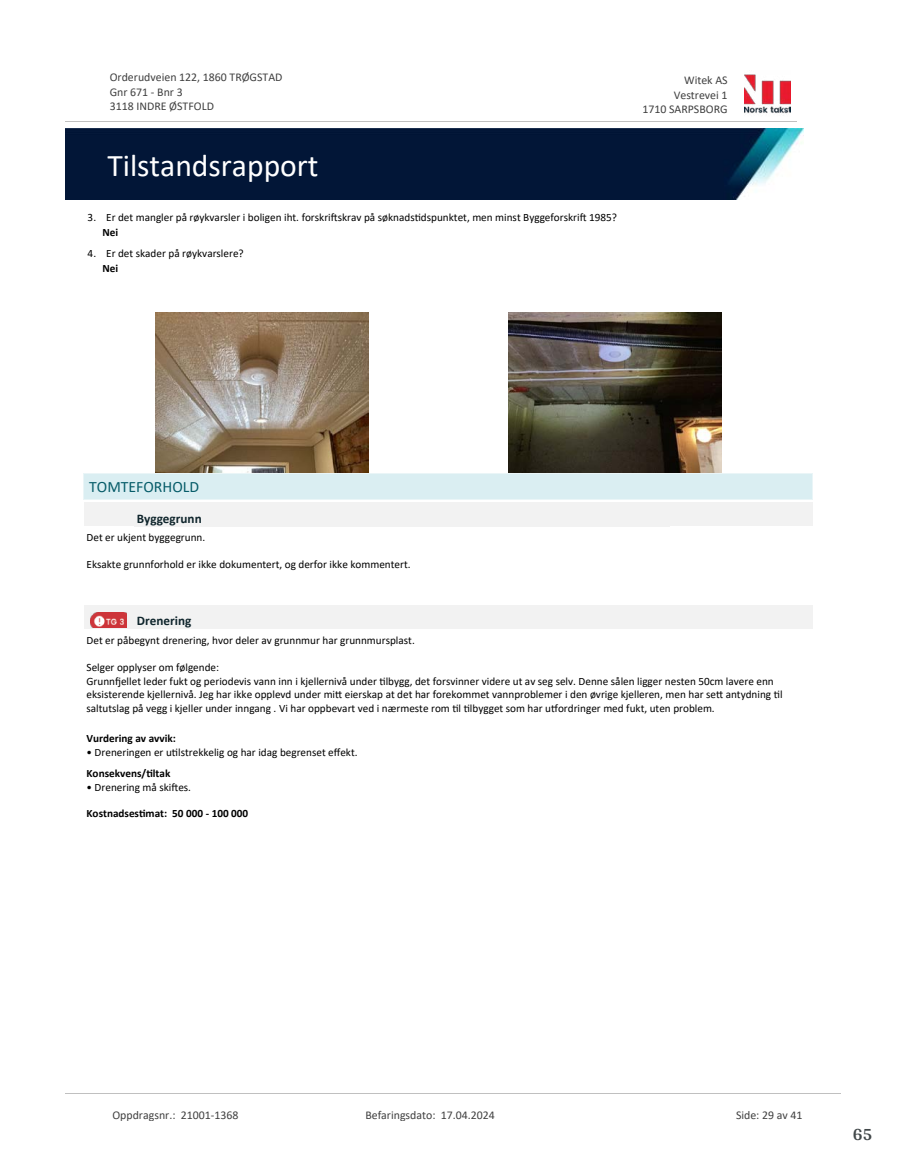
<style>
.page{position:relative;width:915px;height:1172px;background:#fff}
.page>*{position:absolute;margin:0;border:0;box-sizing:border-box;transform-origin:0 0}
.t1{font:31.65px "Calibri";color:#fff}
.t2{font:700 18px "Arya";color:#414749}
.t3{font:15.75px "Calibri";color:#065c69}
.t4{font:700 13.2px "Calibri";color:#0f252c}
.t5{font:11.85px/14.5px "Calibri";color:#404040}
.t6{font:11.25px/13.6px "Calibri";color:#000}
.t7{font:700 11.25px "Calibri";color:#000}
</style>
<div class="page">
<img style="left:155px;top:312px;width:213px;height:160px">
<img style="left:508px;top:312px;width:213px;height:160px">
<div style="left:84px;top:473px;width:728px;height:27px;background:#daeef2"></div>
<hr style="left:84px;top:473px;width:728px;height:1px;background:#eaf5f7">
<hr style="left:84px;top:500px;width:728px;height:1px;background:#eaf5f7">
<div style="left:84px;top:502px;width:728px;height:24px;background:#f2f2f2"></div>
<div style="left:84px;top:605px;width:728px;height:24px;background:#f2f2f2"></div>
<div style="left:91px;top:613px;width:35px;height:15px;background:#cd3439"></div>
<img style="left:91px;top:613px;width:33px;height:14px">
<img style="left:744px;top:74px;width:46px;height:40px">
<hr style="left:65px;top:121px;width:731px;height:1px;background:#c0c0c0">
<img style="left:65px;top:129px;width:738px;height:71px">
<hr style="left:65px;top:1093px;width:775px;height:1px;background:#c0c0c0">
<p class="t5" style="left:110px;top:70px;width:174px">Orderudveien 122, 1860 TRØGSTAD<br>Gnr 671 - Bnr 3<br>3118 INDRE ØSTFOLD</p>
<p class="t5" style="left:684px;top:73px;width:45px">Witek AS</p>
<p class="t5" style="left:673px;top:87px;width:55px">Vestrevei 1</p>
<p class="t5" style="left:642px;top:102px;width:87px">1710 SARPSBORG</p>
<h1 class="t1" style="left:107px;top:143px;width:213px">Tilstandsrapport</h1>
<p class="t6" style="left:88px;top:210px;width:530px">3. Er det mangler på røykvarsler i boligen iht. forskri昀琀skrav på søknads琀椀dspunktet, men minst Byggeforskri昀琀 1985?</p>
<p class="t7" style="left:102px;top:225px;width:17px">Nei</p>
<p class="t6" style="left:88px;top:246px;width:157px">4. Er det skader på røykvarslere?</p>
<p class="t7" style="left:102px;top:260px;width:17px">Nei</p>
<h3 class="t3" style="left:89px;top:475px;width:112px">TOMTEFORHOLD</h3>
<p class="t4" style="left:137px;top:509px;width:66px">Byggegrunn</p>
<p class="t6" style="left:86px;top:530px;width:120px">Det er ukjent byggegrunn.</p>
<p class="t6" style="left:86px;top:557px;width:325px">Eksakte grunnforhold er ikke dokumentert, og derfor ikke kommentert.</p>
<p class="t4" style="left:137px;top:612px;width:56px">Drenering</p>
<p class="t6" style="left:86px;top:633px;width:330px">Det er påbegynt drenering, hvor deler av grunnmur har grunnmursplast.</p>
<p class="t6" style="left:86px;top:660px;width:697px">Selger opplyser om følgende:<br>Grunn昀樀ellet leder fukt og periodevis vann inn i kjellernivå under 琀椀lbygg, det forsvinner videre ut av seg selv. Denne sålen ligger nesten 50cm lavere enn eksisterende kjellernivå. Jeg har ikke opplevd under mi琀琀 eierskap at det har forekommet vannproblemer i den øvrige kjelleren, men har se琀琀 antydning 琀椀l saltutslag på vegg i kjeller under inngang . Vi har oppbevart ved i nærmeste rom 琀椀l 琀椀lbygget som har u琀昀ordringer med fukt, uten problem.</p>
<p class="t7" style="left:86px;top:730px;width:91px">Vurdering av avvik:</p>
<p class="t6" style="left:86px;top:745px;width:272px">• Dreneringen er u琀椀lstrekkelig og har idag begrenset e昀昀ekt.</p>
<p class="t7" style="left:86px;top:765px;width:85px">Konsekvens/琀椀ltak</p>
<p class="t6" style="left:86px;top:780px;width:106px">• Drenering må ski昀琀es.</p>
<p class="t7" style="left:86px;top:805px;width:163px">Kostnadses琀椀mat: 50 000 - 100 000</p>
<p class="t5" style="left:112px;top:1107px;width:127px">Oppdragsnr.: 21001-1368</p>
<p class="t5" style="left:365px;top:1107px;width:131px">Befaringsdato: 17.04.2024</p>
<p class="t5" style="left:735px;top:1107px;width:68px">Side: 29 av 41</p>
<h2 class="t2" style="left:852px;top:1123px;width:21px">65</h2>
</div>
